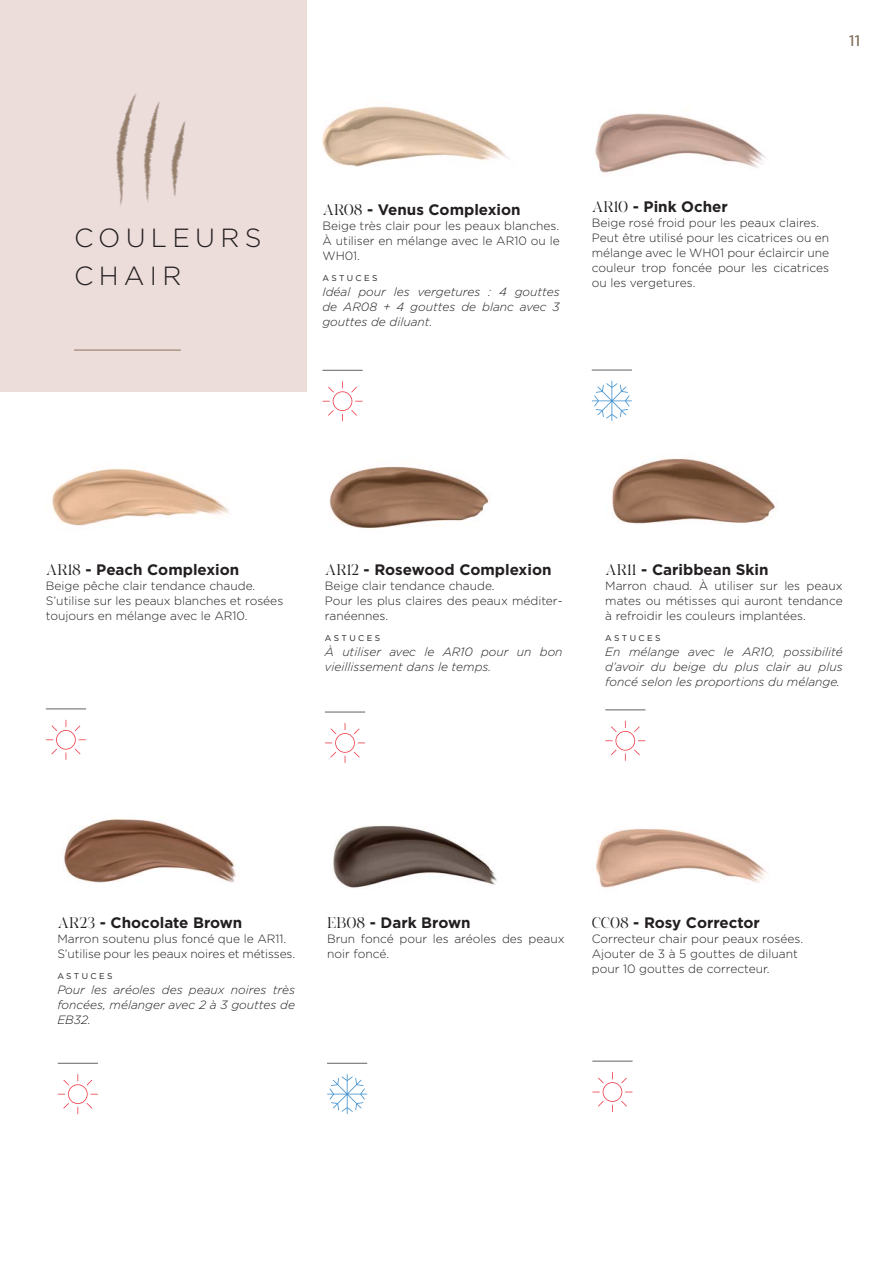
<style>
.page{position:relative;width:893px;height:1263px;background:#fff}
.page>*{position:absolute;margin:0;border:0;box-sizing:border-box;transform-origin:0 0}
.t1{font:300 26.25px/37.5px "Gotham";letter-spacing:.2em;color:#231f20}
.t2{font:700 15.15px "Gotham";color:#231f20}
.t3{font:15px "Gotham";color:#897867}
.t4{font:300 12px/15px "Gotham";color:#231f20}
.t5{font:italic 300 12px/15px "Gotham";color:#231f20;text-align:justify}
.t6{font:8.4px "Gotham";letter-spacing:.285em;color:#231f20}
.s1{font-family:"angle";font-weight:400}
</style>
<div class="page">
<div style="left:0;top:0;width:306px;height:392px;background:#ecdcda"></div>
<hr style="left:74px;top:349px;width:107px;height:2px;background:#967f6b">
<svg style="left:322px;top:381px;width:41px;height:40px"></svg>
<hr style="left:322px;top:370px;width:41px;height:1px;background:#636366">
<hr style="left:592px;top:370px;width:40px;height:1px;background:#636366">
<svg style="left:592px;top:381px;width:40px;height:40px"></svg>
<svg style="left:325px;top:723px;width:40px;height:40px"></svg>
<hr style="left:325px;top:712px;width:40px;height:1px;background:#636366">
<svg style="left:327px;top:1074px;width:40px;height:40px"></svg>
<svg style="left:58px;top:1074px;width:40px;height:40px"></svg>
<hr style="left:58px;top:1063px;width:40px;height:1px;background:#636366">
<hr style="left:327px;top:1063px;width:40px;height:1px;background:#636366">
<svg style="left:605px;top:721px;width:40px;height:40px"></svg>
<hr style="left:605px;top:710px;width:40px;height:1px;background:#636366">
<img style="left:116px;top:93px;width:70px;height:113px">
<img style="left:596px;top:829px;width:172px;height:59px">
<img style="left:332px;top:825px;width:165px;height:63px">
<img style="left:64px;top:819px;width:173px;height:64px">
<svg style="left:46px;top:720px;width:40px;height:40px"></svg>
<hr style="left:46px;top:709px;width:40px;height:1px;background:#636366">
<img style="left:52px;top:468px;width:177px;height:58px">
<img style="left:329px;top:466px;width:160px;height:62px">
<img style="left:612px;top:458px;width:164px;height:66px">
<img style="left:595px;top:113px;width:171px;height:60px">
<img style="left:322px;top:106px;width:186px;height:61px">
<svg style="left:592px;top:1072px;width:41px;height:40px"></svg>
<hr style="left:592px;top:1061px;width:41px;height:1px;background:#636366">
<h1 class="t1" style="left:74px;top:219px;width:189px">COULEURS<br>CHAIR</h1>
<p class="t3" style="left:849px;top:32px;width:12px">11</p>
<p class="t2" style="left:322px;top:201px;width:200px"><span class="s1">AR08</span> - Venus Complexion</p>
<p class="t4" style="left:322px;top:218px;width:239px;text-align:justify">Beige très clair pour les peaux blanches.<br>À utiliser en mélange avec le AR10 ou le WH01.</p>
<p class="t6" style="left:322px;top:274px;width:57px">ASTUCES</p>
<p class="t5" style="left:322px;top:284px;width:239px">Idéal pour les vergetures : 4 gouttes de AR08 + 4 gouttes de blanc avec 3 gouttes de diluant.</p>
<p class="t2" style="left:592px;top:198px;width:138px"><span class="s1">AR10</span> - Pink Ocher</p>
<p class="t4" style="left:592px;top:215px;width:239px">Beige rosé froid pour les peaux claires.<br>Peut être utilisé pour les cicatrices ou en mélange avec le WH01 pour éclaircir une couleur trop foncée pour les cicatrices ou les vergetures.</p>
<p class="t2" style="left:46px;top:561px;width:195px"><span class="s1">AR18</span> - Peach Complexion</p>
<p class="t4" style="left:46px;top:578px;width:239px">Beige pêche clair tendance chaude.<br>S’utilise sur les peaux blanches et rosées toujours en mélange avec le AR10.</p>
<p class="t2" style="left:325px;top:561px;width:228px"><span class="s1">AR12</span> - Rosewood Complexion</p>
<p class="t4" style="left:325px;top:578px;width:239px">Beige clair tendance chaude.<br>Pour les plus claires des peaux méditer&shy;ranéennes.</p>
<p class="t6" style="left:325px;top:634px;width:57px">ASTUCES</p>
<p class="t5" style="left:325px;top:644px;width:239px">À utiliser avec le AR10 pour un bon vieillissement dans le temps.</p>
<p class="t2" style="left:605px;top:561px;width:165px"><span class="s1">AR11</span> - Caribbean Skin</p>
<p class="t4" style="left:605px;top:578px;width:239px;text-align:justify">Marron chaud. À utiliser sur les peaux mates ou métisses qui auront tendance à refroidir les couleurs implantées.</p>
<p class="t6" style="left:605px;top:634px;width:57px">ASTUCES</p>
<p class="t5" style="left:605px;top:644px;width:239px">En mélange avec le AR10, possibilité d’avoir du beige du plus clair au plus foncé selon les proportions du mélange.</p>
<p class="t2" style="left:57px;top:913px;width:187px"><span class="s1">AR23</span> - Chocolate Brown</p>
<p class="t4" style="left:57px;top:931px;width:239px">Marron soutenu plus foncé que le AR11.<br>S’utilise pour les peaux noires et métisses.</p>
<p class="t6" style="left:57px;top:971px;width:57px">ASTUCES</p>
<p class="t5" style="left:57px;top:982px;width:239px">Pour les aréoles des peaux noires très foncées, mélanger avec 2 à 3 gouttes de EB32.</p>
<p class="t2" style="left:327px;top:913px;width:145px"><span class="s1">EB08</span> - Dark Brown</p>
<p class="t4" style="left:327px;top:931px;width:239px">Brun foncé pour les aréoles des peaux noir foncé.</p>
<p class="t2" style="left:592px;top:913px;width:170px"><span class="s1">CC08</span> - Rosy Corrector</p>
<p class="t4" style="left:592px;top:931px;width:213px">Correcteur chair pour peaux rosées.<br>Ajouter de 3 à 5 gouttes de diluant pour 10 gouttes de correcteur.</p>
</div>
